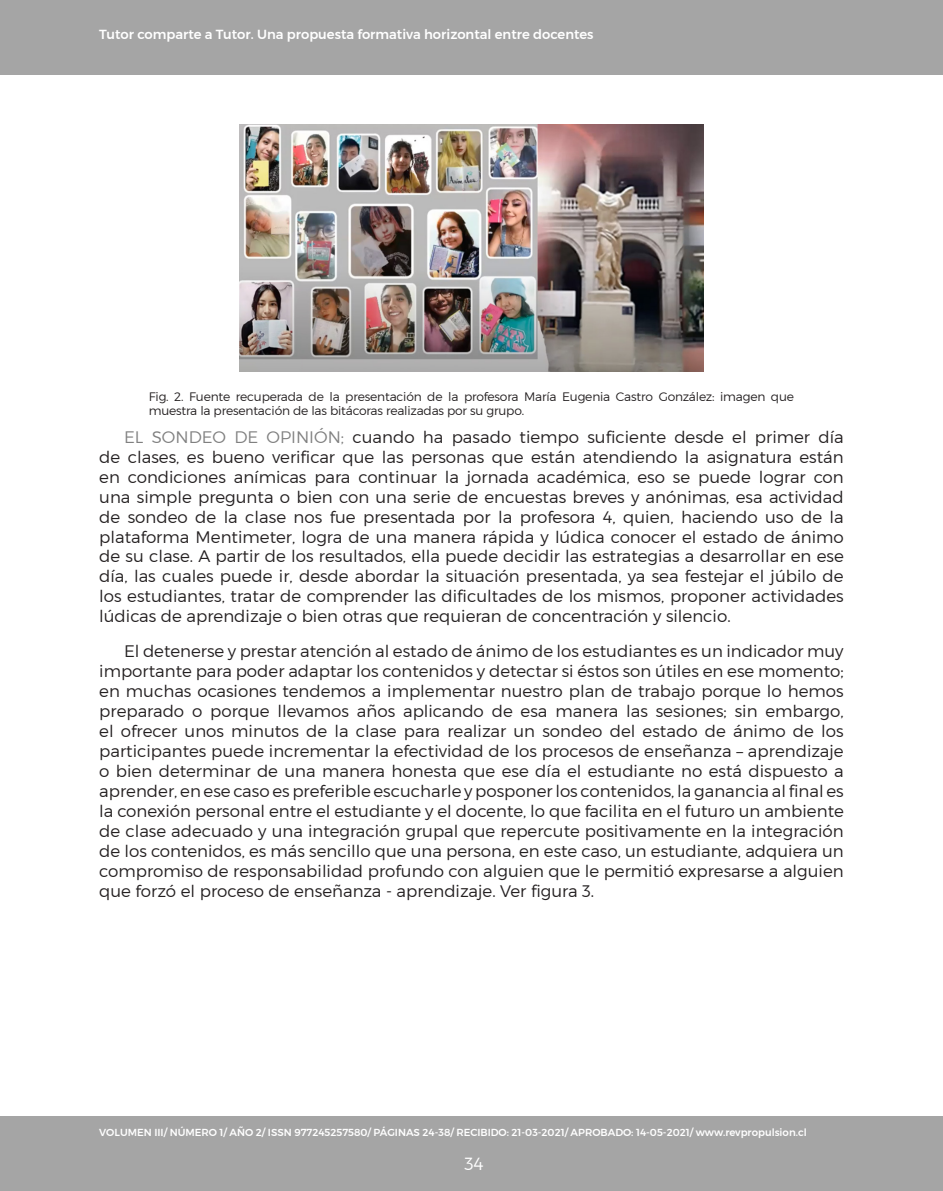
<style>
.page{position:relative;width:943px;height:1191px;background:#fff}
.page>*{position:absolute;margin:0;border:0;box-sizing:border-box;transform-origin:0 0}
.t1{font:300 17.5px "Montserrat";color:#fff}
._07_parrafo_texto_ar{font:300 16.62px/19.9px "Montserrat";color:#231f20;text-align:justify}
.t2{font:500 13.12px "Montserrat";color:#fff}
._03_parrafo_instituc{font:300 12.25px/14.7px "Montserrat";letter-spacing:-.015em;color:#231f20}
.t3{font:500 10.15px "Montserrat";color:#fff}
.s1{color:#808080}
</style>
<div class="page">
<div style="left:0;top:1116px;width:943px;height:75px;background:#a5a5a5"></div>
<div style="left:0;top:0;width:943px;height:74px;background:#a5a5a5"></div>
<img style="left:239px;top:124px;width:464px;height:247px">
<p class="t2" style="left:99px;top:26px;width:496px">Tutor comparte a Tutor. Una propuesta formativa horizontal entre docentes</p>
<p class="_03_parrafo_instituc" style="left:149px;top:389px;width:646px">Fig. 2. Fuente recuperada de la presentación de la profesora María Eugenia Castro González: imagen que muestra la presentación de las bitácoras realizadas por su grupo.</p>
<p class="_07_parrafo_texto_ar" style="left:99px;top:426px;width:746px;text-indent:25px"><span class="s1">EL SONDEO DE OPINIÓN;</span> cuando ha pasado tiempo suficiente desde el primer día de clases, es bueno verificar que las personas que están atendiendo la asignatura están en condiciones anímicas para continuar la jornada académica, eso se puede lograr con una simple pregunta o bien con una serie de encuestas breves y anónimas, esa actividad de sondeo de la clase nos fue presentada por la profesora 4, quien, haciendo uso de la plataforma Mentimeter, logra de una manera rápida y lúdica conocer el estado de ánimo de su clase. A partir de los resultados, ella puede decidir las estrategias a desarrollar en ese día, las cuales puede ir, desde abordar la situación presentada, ya sea festejar el júbilo de los estudiantes, tratar de comprender las dificultades de los mismos, proponer actividades lúdicas de aprendizaje o bien otras que requieran de concentración y silencio.</p>
<p class="_07_parrafo_texto_ar" style="left:99px;top:641px;width:746px;text-indent:25px">El detenerse y prestar atención al estado de ánimo de los estudiantes es un indicador muy importante para poder adaptar los contenidos y detectar si éstos son útiles en ese momento; en muchas ocasiones tendemos a implementar nuestro plan de trabajo porque lo hemos preparado o porque llevamos años aplicando de esa manera las sesiones; sin embargo, el ofrecer unos minutos de la clase para realizar un sondeo del estado de ánimo de los participantes puede incrementar la efectividad de los procesos de enseñanza – aprendizaje o bien determinar de una manera honesta que ese día el estudiante no está dispuesto a aprender, en ese caso es preferible escucharle y posponer los contenidos, la ganancia al final es la conexión personal entre el estudiante y el docente, lo que facilita en el futuro un ambiente de clase adecuado y una integración grupal que repercute positivamente en la integración de los contenidos, es más sencillo que una persona, en este caso, un estudiante, adquiera un compromiso de responsabilidad profundo con alguien que le permitió expresarse a alguien que forzó el proceso de enseñanza - aprendizaje. Ver figura 3.</p>
<p class="t3" style="left:99px;top:1126px;width:709px">VOLUMEN III/ NÚMERO 1/ AÑO 2/ ISSN 977245257580/ PÁGINAS 24-38/ RECIBIDO: 21-03-2021/ APROBADO: 14-05-2021/ www.revpropulsion.cl</p>
<p class="t1" style="left:464px;top:1152px;width:21px">34</p>
</div>
